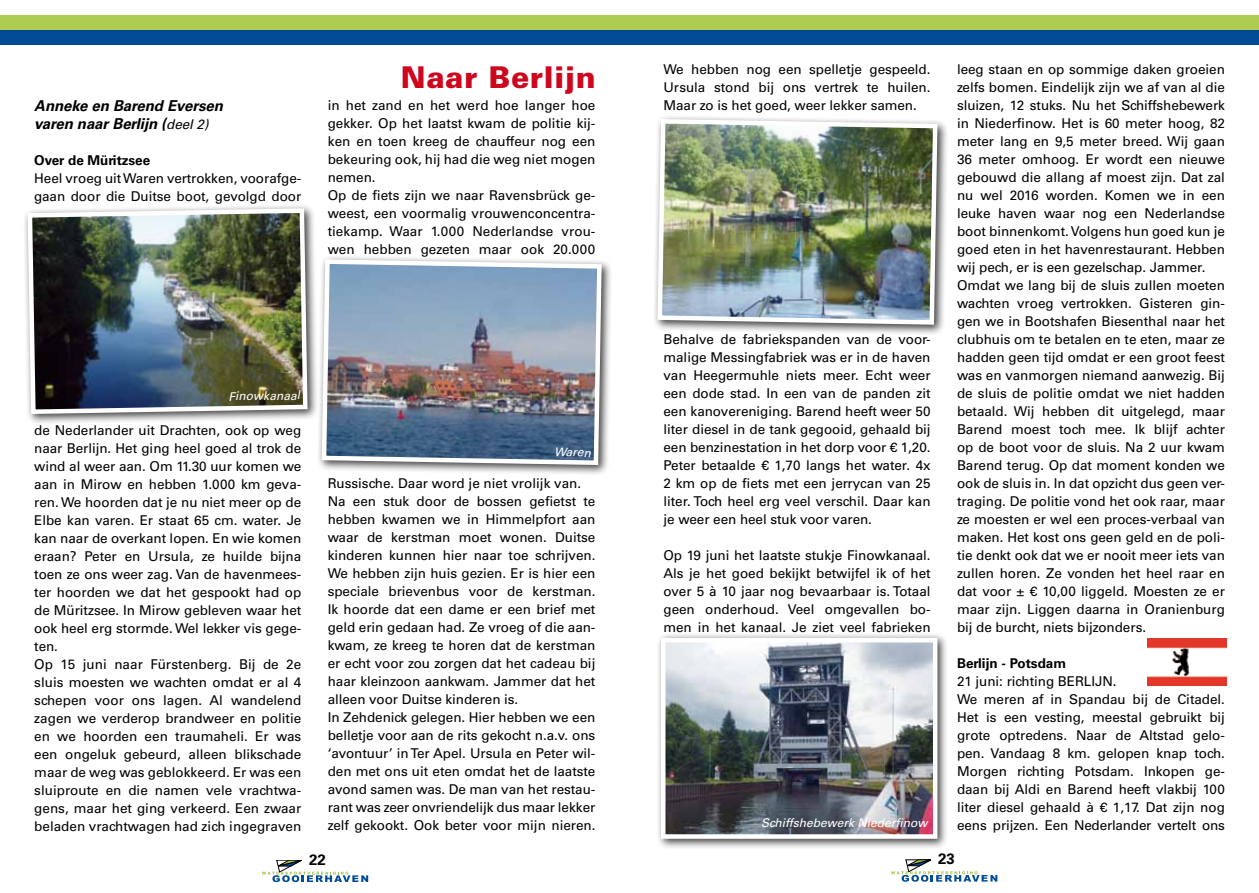
<style>
.page{position:relative;width:1259px;height:893px;background:#fff}
.page>*{position:absolute;margin:0;border:0;box-sizing:border-box;transform-origin:0 0}
.t1{font:900 30px "Univers";color:#cd071e}
.t2{font:italic 700 15px/18px "Univers";letter-spacing:-.005em;color:#000}
.t3{font:700 15px "Univers";color:#000}
.t4{font:13.5px/18px "Univers";letter-spacing:-.005em;color:#000}
.t5{font:700 13.5px "Univers";letter-spacing:-.005em;color:#000}
.t6{font:italic 12px "Univers";color:#fff}
.s1{font-weight:400;font-size:13.5px}
</style>
<div class="page">
<div style="left:0;top:15px;width:1259px;height:15px;background:#b0cb52"></div>
<div style="left:0;top:30px;width:1259px;height:15px;background:#004b95"></div>
<svg style="left:262px;top:860px;width:106px;height:22px"></svg>
<svg style="left:891px;top:859px;width:106px;height:23px"></svg>
<div style="left:23px;top:204px;width:295px;height:221px;background:#000;opacity:.75"></div>
<img style="left:25px;top:206px;width:285px;height:210px">
<div style="left:656px;top:633px;width:292px;height:217px;background:#000;opacity:.75"></div>
<img style="left:666px;top:643px;width:266px;height:191px">
<div style="left:661px;top:638px;width:276px;height:201px;border:4px solid #fff"></div>
<img style="left:1147px;top:639px;width:79px;height:47px">
<div style="left:317px;top:255px;width:295px;height:221px;background:#000;opacity:.75"></div>
<img style="left:319px;top:257px;width:285px;height:210px">
<div style="left:653px;top:114px;width:295px;height:222px;background:#000;opacity:.75"></div>
<img style="left:655px;top:117px;width:284px;height:210px">
<p class="t2" style="left:34px;top:97px;width:190px">Anneke en Barend Eversen varen naar Berlijn (<span class="s1">deel 2)</span></p>
<p class="t5" style="left:34px;top:152px;width:117px">Over de Müritzsee</p>
<p class="t4" style="left:34px;top:169px;width:269px">Heel vroeg uit Waren vertrokken, voorafge&shy;gaan door die Duitse boot, gevolgd door</p>
<p class="t6" style="left:228px;top:389px;width:73px;rotate:-1deg">Finowkanaal</p>
<p class="t4" style="left:34px;top:421px;width:269px">de Nederlander uit Drachten, ook op weg naar Berlijn. Het ging heel goed al trok de wind al weer aan. Om 11.30 uur komen we aan in Mirow en hebben 1.000 km geva&shy;ren. We hoorden dat je nu niet meer op de Elbe kan varen. Er staat 65 cm. water. Je kan naar de overkant lopen. En wie komen eraan? Peter en Ursula, ze huilde bijna toen ze ons weer zag. Van de havenmees&shy;ter hoorden we dat het gespookt had op de Müritzsee. In Mirow gebleven waar het ook heel erg stormde. Wel lekker vis gege&shy;ten.<br>Op 15 juni naar Fürstenberg. Bij de 2e sluis moesten we wachten omdat er al 4 schepen voor ons lagen. Al wandelend zagen we verderop brandweer en politie en we hoorden een traumaheli. Er was een ongeluk gebeurd, alleen blikschade maar de weg was geblokkeerd. Er was een sluiproute en die namen vele vrachtwa&shy;gens, maar het ging verkeerd. Een zwaar beladen vrachtwagen had zich ingegraven</p>
<h1 class="t1" style="left:401px;top:58px;width:196px">Naar Berlijn</h1>
<p class="t4" style="left:328px;top:96px;width:269px">in het zand en het werd hoe langer hoe gekker. Op het laatst kwam de politie kij&shy;ken en toen kreeg de chauffeur nog een bekeuring ook, hij had die weg niet mogen nemen.<br>Op de fiets zijn we naar Ravensbrück ge&shy;weest, een voormalig vrouwenconcentra&shy;tiekamp. Waar 1.000 Nederlandse vrou&shy;wen hebben gezeten maar ook 20.000</p>
<p class="t6" style="left:554px;top:444px;width:38px;rotate:2deg">Waren</p>
<p class="t4" style="left:328px;top:474px;width:269px">Russische. Daar word je niet vrolijk van.<br>Na een stuk door de bossen gefietst te hebben kwamen we in Himmelpfort aan waar de kerstman moet wonen. Duitse kinderen kunnen hier naar toe schrijven.<br>We hebben zijn huis gezien. Er is hier een speciale brievenbus voor de kerstman.<br>Ik hoorde dat een dame er een brief met geld erin gedaan had. Ze vroeg of die aan&shy;kwam, ze kreeg te horen dat de kerstman er echt voor zou zorgen dat het cadeau bij haar kleinzoon aankwam. Jammer dat het alleen voor Duitse kinderen is.<br>In Zehdenick gelegen. Hier hebben we een belletje voor aan de rits gekocht n.a.v. ons ‘avontuur’ in Ter Apel. Ursula en Peter wil&shy;den met ons uit eten omdat het de laatste avond samen was. De man van het restau&shy;rant was zeer onvriendelijk dus maar lekker zelf gekookt. Ook beter voor mijn nieren.</p>
<p class="t4" style="left:663px;top:60px;width:268px;text-align:justify">We hebben nog een spelletje gespeeld.<br>Ursula stond bij ons vertrek te huilen.<br>Maar zo is het goed, weer lekker samen.</p>
<p class="t4" style="left:663px;top:330px;width:269px;text-align:justify">Behalve de fabriekspanden van de voor&shy;malige Messingfabriek was er in de haven van Heegermuhle niets meer. Echt weer een dode stad. In een van de panden zit een kanovereniging. Barend heeft weer 50 liter diesel in de tank gegooid, gehaald bij een benzinestation in het dorp voor € 1,20.<br>Peter betaalde € 1,70 langs het water. 4x 2 km op de fiets met een jerrycan van 25 liter. Toch heel erg veel verschil. Daar kan je weer een heel stuk voor varen.</p>
<p class="t4" style="left:663px;top:546px;width:269px;text-align:justify">Op 19 juni het laatste stukje Finowkanaal.<br>Als je het goed bekijkt betwijfel ik of het over 5 à 10 jaar nog bevaarbaar is. Totaal geen onderhoud. Veel omgevallen bo&shy;men in het kanaal. Je ziet veel fabrieken</p>
<p class="t6" style="left:761px;top:815px;width:168px">Schiffshebewerk Niederfinow</p>
<p class="t4" style="left:957px;top:60px;width:269px">leeg staan en op sommige daken groeien zelfs bomen. Eindelijk zijn we af van al die sluizen, 12 stuks. Nu het Schiffshebewerk in Niederfinow. Het is 60 meter hoog, 82 meter lang en 9,5 meter breed. Wij gaan 36 meter omhoog. Er wordt een nieuwe gebouwd die allang af moest zijn. Dat zal nu wel 2016 worden. Komen we in een leuke haven waar nog een Nederlandse boot binnenkomt. Volgens hun goed kun je goed eten in het havenrestaurant. Hebben wij pech, er is een gezelschap. Jammer.<br>Omdat we lang bij de sluis zullen moeten wachten vroeg vertrokken. Gisteren gin&shy;gen we in Bootshafen Biesenthal naar het clubhuis om te betalen en te eten, maar ze hadden geen tijd omdat er een groot feest was en vanmorgen niemand aanwezig. Bij de sluis de politie omdat we niet hadden betaald. Wij hebben dit uitgelegd, maar Barend moest toch mee. Ik blijf achter op de boot voor de sluis. Na 2 uur kwam Barend terug. Op dat moment konden we ook de sluis in. In dat opzicht dus geen ver&shy;traging. De politie vond het ook raar, maar ze moesten er wel een proces-verbaal van maken. Het kost ons geen geld en de poli&shy;tie denkt ook dat we er nooit meer iets van zullen horen. Ze vonden het heel raar en dat voor ± € 10,00 liggeld. Moesten ze er maar zijn. Liggen daarna in Oranienburg bij de burcht, niets bijzonders.</p>
<p class="t5" style="left:957px;top:655px;width:111px">Berlijn - Potsdam</p>
<p class="t4" style="left:957px;top:672px;width:269px">21 juni: richting BERLIJN.<br>We meren af in Spandau bij de Citadel.<br>Het is een vesting, meestal gebruikt bij grote optredens. Naar de Altstad gelo&shy;pen. Vandaag 8 km. gelopen knap toch.<br>Morgen richting Potsdam. Inkopen ge&shy;daan bij Aldi en Barend heeft vlakbij 100 liter diesel gehaald à € 1,17. Dat zijn nog eens prijzen. Een Nederlander vertelt ons</p>
<p class="t3" style="left:309px;top:851px;width:18px">22</p>
<p class="t3" style="left:938px;top:850px;width:18px">23</p>
</div>
